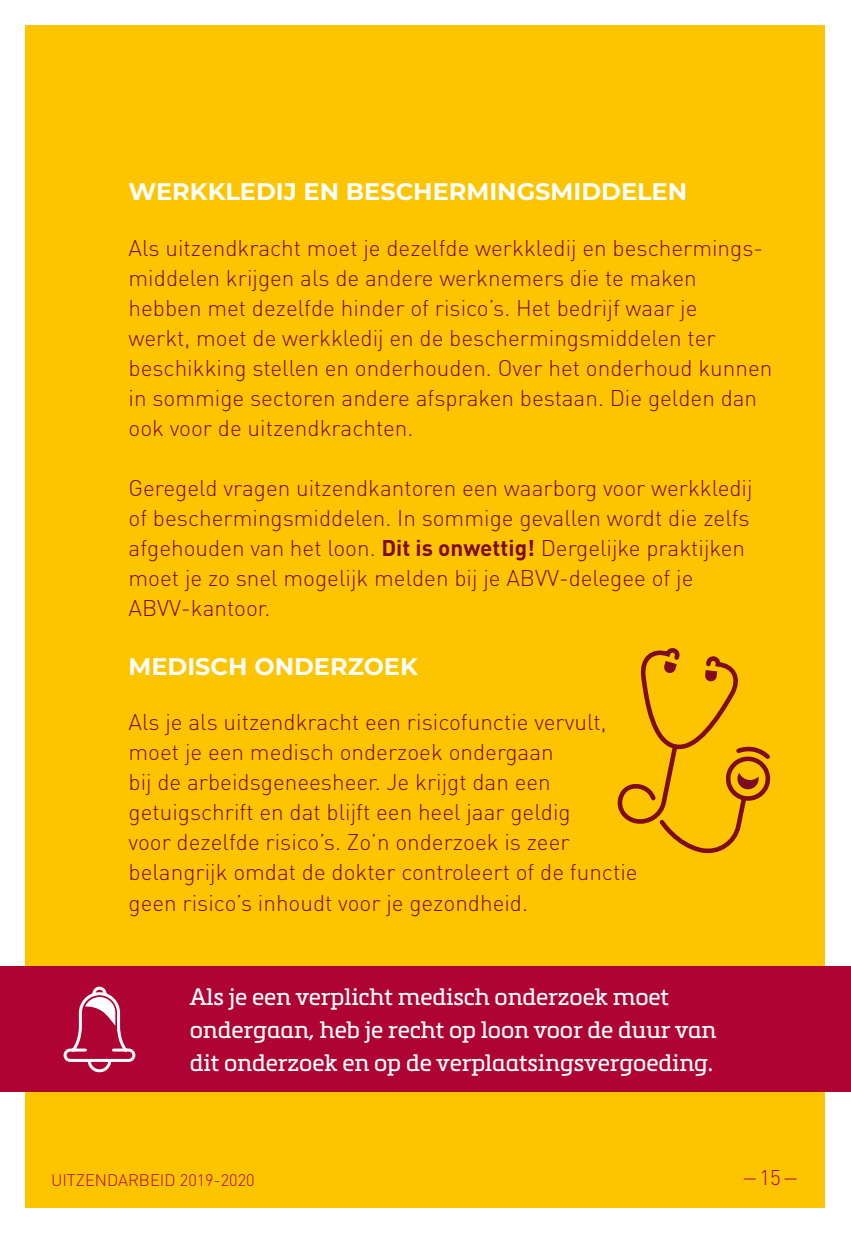
<style>
.page{position:relative;width:851px;height:1234px;background:#fff}
.page>*{position:absolute;margin:0;border:0;box-sizing:border-box;transform-origin:0 0}
.Subtitel_1_kaps{font:700 24px "Montserrat";color:#fff}
.opgepast_inzet{font:23.4px/33px "Metronic Slab Pro";letter-spacing:-.005em;color:#fff}
.Body{font:300 22.5px/30px "DIN";color:#7e0b1f}
.t1{font:300 21px "DIN";color:#af0333}
.t2{font:300 16.5px "DIN";color:#af0333}
.s1{font-weight:700}
</style>
<div class="page">
<div style="left:26px;top:26px;width:799px;height:1182px;background:#fdc500"></div>
<div style="left:0;top:966px;width:850px;height:125px;background:#af0333"></div>
<svg style="left:63px;top:986px;width:73px;height:87px"></svg>
<svg style="left:784px;top:1178px;width:12px;height:1px"></svg>
<svg style="left:743px;top:1178px;width:12px;height:1px"></svg>
<svg style="left:617px;top:648px;width:154px;height:206px"></svg>
<p class="Subtitel_1_kaps" style="left:128px;top:174px;width:560px">WERKKLEDIJ EN BESCHERMINGSMIDDELEN</p>
<p class="Body" style="left:128px;top:232px;width:645px">Als uitzendkracht moet je dezelfde werkkledij en beschermings&shy;middelen krijgen als de andere werknemers die te maken hebben met dezelfde hinder of risico’s. Het bedrijf waar je<br>werkt, moet de werkkledij en de beschermingsmiddelen ter beschikking stellen en onderhouden. Over het onderhoud kunnen in sommige sectoren andere afspraken bestaan. Die gelden dan ook voor de uitzendkrachten.</p>
<p class="Body" style="left:128px;top:472px;width:625px">Geregeld vragen uitzendkantoren een waarborg voor werkkledij of beschermingsmiddelen. In sommige gevallen wordt die zelfs afgehouden van het loon. <span class="s1">Dit is onwettig!</span> Dergelijke praktijken moet je zo snel mogelijk melden bij je ABVV-delegee of je ABVV-kantoor.</p>
<p class="Subtitel_1_kaps" style="left:128px;top:648px;width:291px">MEDISCH ONDERZOEK</p>
<p class="Body" style="left:128px;top:707px;width:510px">Als je als uitzendkracht een risicofunctie vervult, moet je een medisch onderzoek ondergaan<br>bij de arbeidsgeneesheer. Je krijgt dan een getuigschrift en dat blijft een heel jaar geldig<br>voor dezelfde risico’s. Zo’n onderzoek is zeer belangrijk omdat de dokter controleert of de functie geen risico’s inhoudt voor je gezondheid.</p>
<p class="opgepast_inzet" style="left:190px;top:979px;width:528px">Als je een verplicht medisch onderzoek moet ondergaan, heb je recht op loon voor de duur van dit onderzoek en op de verplaatsingsvergoeding.</p>
<p class="t2" style="left:51px;top:1169px;width:205px">UITZENDARBEID 2019-2020</p>
<p class="t1" style="left:759px;top:1163px;width:23px">15</p>
</div>
